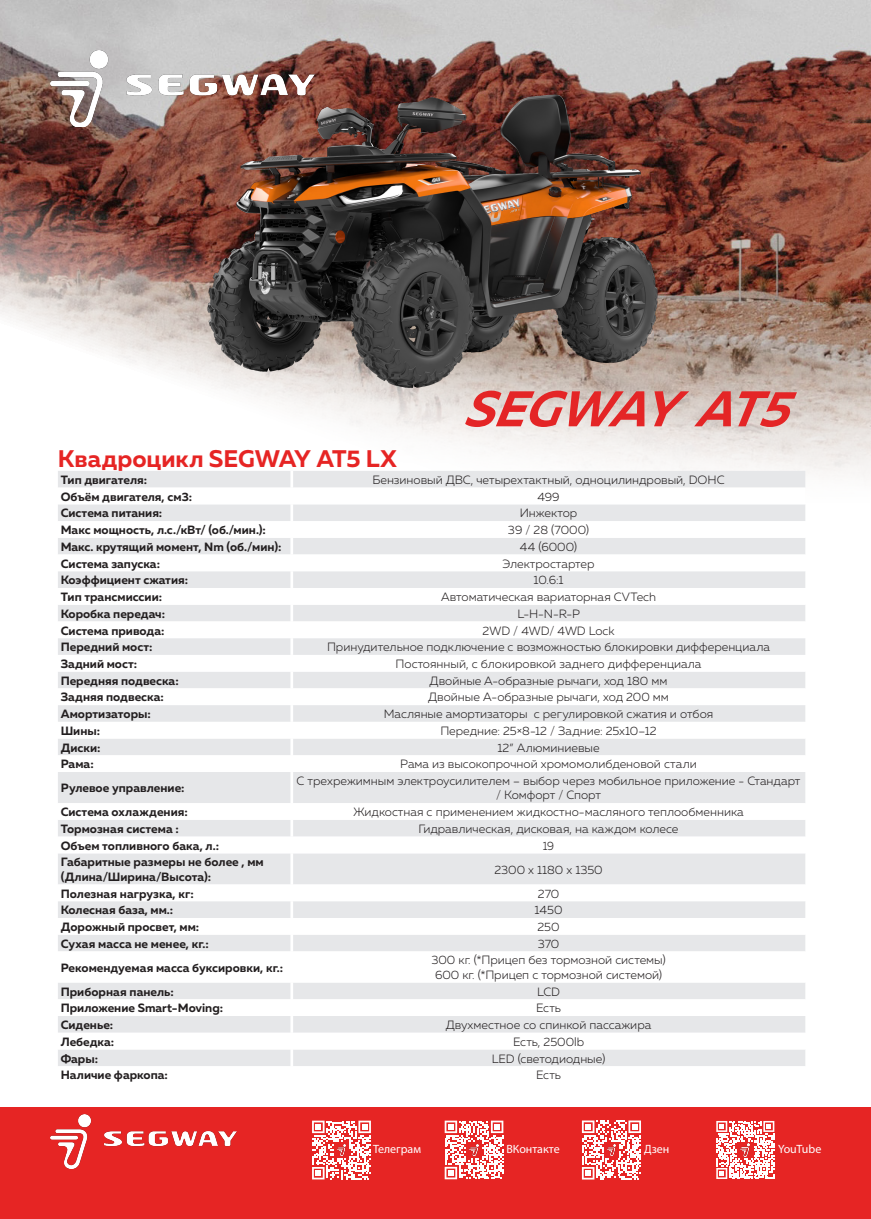
<style>
.page{position:relative;width:871px;height:1219px;background:#fff}
.page>*{position:absolute;margin:0;border:0;box-sizing:border-box;transform-origin:0 0}
.t1{font:italic 700 50px "Muller";color:#e42526}
.t2{font:700 24px "Muller";letter-spacing:-.005em;color:#e62524}
.t3{font:300 12px/14.4px "Muller";color:#231f20;text-align:center}
.t4{font:700 12px/14.4px "Muller";color:#231f20}
.t5{font:12px "Myriad Pro";color:#fff}
.t6{font:300 12px "Muller";color:#231f20;scale:.93 1}
</style>
<div class="page">
<div style="left:0;top:1107px;width:870px;height:112px;background:#e62524"></div>
<svg style="left:312px;top:1121px;width:59px;height:58px"></svg>
<svg style="left:716px;top:1121px;width:58px;height:58px"></svg>
<svg style="left:444px;top:1121px;width:59px;height:58px"></svg>
<svg style="left:581px;top:1120px;width:60px;height:60px"></svg>
<img style="left:50px;top:1115px;width:186px;height:54px">
<img style="left:0;top:0;width:870px;height:487px">
<div style="left:58px;top:471px;width:747px;height:17px;background:#e6e7e9"></div>
<svg style="left:58px;top:504px;width:747px;height:562px;fill:#e9eaec"></svg>
<hr style="left:290px;top:471px;width:3px;height:17px;background:#fff">
<hr style="left:290px;top:504px;width:3px;height:17px;background:#fff">
<hr style="left:290px;top:521px;width:3px;height:17px;background:#fff">
<hr style="left:290px;top:538px;width:3px;height:16px;background:#fff">
<hr style="left:290px;top:554px;width:3px;height:17px;background:#fff">
<hr style="left:290px;top:571px;width:3px;height:17px;background:#fff">
<hr style="left:290px;top:588px;width:3px;height:17px;background:#fff">
<hr style="left:290px;top:605px;width:3px;height:16px;background:#fff">
<hr style="left:290px;top:621px;width:3px;height:17px;background:#fff">
<hr style="left:290px;top:638px;width:3px;height:17px;background:#fff">
<hr style="left:290px;top:655px;width:3px;height:17px;background:#fff">
<hr style="left:290px;top:672px;width:3px;height:16px;background:#fff">
<hr style="left:290px;top:688px;width:3px;height:17px;background:#fff">
<hr style="left:290px;top:705px;width:3px;height:17px;background:#fff">
<hr style="left:290px;top:722px;width:3px;height:17px;background:#fff">
<hr style="left:290px;top:739px;width:3px;height:16px;background:#fff">
<hr style="left:290px;top:755px;width:3px;height:17px;background:#fff">
<hr style="left:290px;top:772px;width:3px;height:31px;background:#fff">
<hr style="left:290px;top:803px;width:3px;height:17px;background:#fff">
<hr style="left:290px;top:820px;width:3px;height:17px;background:#fff">
<hr style="left:290px;top:837px;width:3px;height:16px;background:#fff">
<hr style="left:290px;top:853px;width:3px;height:31px;background:#fff">
<hr style="left:290px;top:884px;width:3px;height:17px;background:#fff">
<hr style="left:290px;top:901px;width:3px;height:17px;background:#fff">
<hr style="left:290px;top:918px;width:3px;height:17px;background:#fff">
<hr style="left:290px;top:935px;width:3px;height:16px;background:#fff">
<hr style="left:290px;top:951px;width:3px;height:31px;background:#fff">
<hr style="left:290px;top:982px;width:3px;height:17px;background:#fff">
<hr style="left:290px;top:999px;width:3px;height:17px;background:#fff">
<hr style="left:290px;top:1016px;width:3px;height:17px;background:#fff">
<hr style="left:290px;top:1033px;width:3px;height:16px;background:#fff">
<hr style="left:290px;top:1049px;width:3px;height:17px;background:#fff">
<img style="left:50px;top:50px;width:265px;height:77px">
<img style="left:202px;top:83px;width:467px;height:313px">
<p class="t1" style="left:461px;top:378px;width:351px">SEGWAYAT5</p>
<p class="t2" style="left:58px;top:443px;width:340px">Квадроцикл SEGWAY AT5 LX</p>
<p class="t4" style="left:61px;top:472px;width:88px">Тип двигателя:</p>
<p class="t3" style="left:372px;top:472px;width:353px">Бензиновый ДВС, четырехтактный, одноцилиндровый, DOHC</p>
<p class="t4" style="left:61px;top:489px;width:133px">Объём двигателя, см3:</p>
<p class="t3" style="left:537px;top:489px;width:24px">499</p>
<p class="t4" style="left:61px;top:506px;width:103px">Система питания:</p>
<p class="t3" style="left:519px;top:506px;width:59px">Инжектор</p>
<p class="t4" style="left:61px;top:523px;width:206px">Макс мощность, л.с./кВт/ (об./мин.):</p>
<p class="t3" style="left:508px;top:523px;width:83px">39 / 28 (7000)</p>
<p class="t4" style="left:61px;top:539px;width:222px">Макс. крутящий момент, Nm (об./мин):</p>
<p class="t3" style="left:520px;top:539px;width:59px">44 (6000)</p>
<p class="t4" style="left:61px;top:556px;width:101px">Система запуска:</p>
<p class="t3" style="left:502px;top:556px;width:93px">Электростартер</p>
<p class="t4" style="left:61px;top:573px;width:129px">Коэффициент сжатия:</p>
<p class="t3" style="left:533px;top:573px;width:32px">10.6:1</p>
<p class="t4" style="left:61px;top:590px;width:103px">Тип трансмиссии:</p>
<p class="t3" style="left:441px;top:590px;width:216px">Автоматическая вариаторная CVTech</p>
<p class="t4" style="left:61px;top:606px;width:106px">Коробка передач:</p>
<p class="t3" style="left:517px;top:606px;width:64px">L-H-N-R-P</p>
<p class="t4" style="left:61px;top:623px;width:105px">Система привода:</p>
<p class="t3" style="left:482px;top:623px;width:133px">2WD / 4WD/ 4WD Lock</p>
<p class="t4" style="left:61px;top:640px;width:93px">Передний мост:</p>
<p class="t3" style="left:327px;top:640px;width:444px">Принудительное подключение с возможностью блокировки дифференциала</p>
<p class="t4" style="left:61px;top:657px;width:78px">Задний мост:</p>
<p class="t3" style="left:395px;top:656px;width:307px">Постоянный, с блокировкой заднего дифференциала</p>
<p class="t4" style="left:61px;top:673px;width:119px">Передняя подвеска:</p>
<p class="t3" style="left:429px;top:673px;width:239px">Двойные A-образные рычаги, ход 180 мм</p>
<p class="t4" style="left:61px;top:690px;width:105px">Задняя подвеска:</p>
<p class="t3" style="left:428px;top:690px;width:242px">Двойные A-образные рычаги, ход 200 мм</p>
<p class="t4" style="left:61px;top:707px;width:92px">Амортизаторы:</p>
<p class="t3" style="left:384px;top:707px;width:331px">Масляные амортизаторы с регулировкой сжатия и отбоя</p>
<p class="t4" style="left:61px;top:723px;width:41px">Шины:</p>
<p class="t3" style="left:440px;top:723px;width:218px">Передние: 25×8-12 / Задние: 25x10–12</p>
<p class="t4" style="left:61px;top:740px;width:41px">Диски:</p>
<p class="t3" style="left:497px;top:740px;width:104px">12” Алюминиевые</p>
<p class="t4" style="left:61px;top:757px;width:35px">Рама:</p>
<p class="t3" style="left:400px;top:757px;width:298px">Рама из высокопрочной хромомолибденовой стали</p>
<p class="t4" style="left:61px;top:781px;width:125px">Рулевое управление:</p>
<p class="t3" style="left:296px;top:774px;width:505px">С трехрежимным электроусилителем – выбор через мобильное приложение - Стандарт / Комфорт / Спорт</p>
<p class="t4" style="left:61px;top:805px;width:128px">Система охлаждения:</p>
<p class="t3" style="left:353px;top:805px;width:392px">Жидкостная с применением жидкостно-масляного теплообменника</p>
<p class="t4" style="left:61px;top:821px;width:120px">Тормозная система :</p>
<p class="t3" style="left:418px;top:821px;width:261px">Гидравлическая, дисковая, на каждом колесе</p>
<p class="t4" style="left:61px;top:838px;width:160px">Объем топливного бака, л.:</p>
<p class="t6" style="left:542px;top:838px;width:14px">19</p>
<p class="t4" style="left:61px;top:855px;width:204px">Габаритные размеры не более , мм (Длина/Ширина/Высота):</p>
<p class="t3" style="left:494px;top:862px;width:110px">2300 x 1180 x 1350</p>
<p class="t4" style="left:61px;top:886px;width:134px">Полезная нагрузка, кг:</p>
<p class="t3" style="left:538px;top:886px;width:23px">270</p>
<p class="t4" style="left:61px;top:903px;width:114px">Колесная база, мм.:</p>
<p class="t3" style="left:534px;top:903px;width:30px">1450</p>
<p class="t4" style="left:61px;top:920px;width:140px">Дорожный просвет, мм:</p>
<p class="t3" style="left:537px;top:919px;width:23px">250</p>
<p class="t4" style="left:61px;top:936px;width:150px">Сухая масса не менее, кг.:</p>
<p class="t3" style="left:537px;top:936px;width:23px">370</p>
<p class="t4" style="left:61px;top:960px;width:224px">Рекомендуемая масса буксировки, кг.:</p>
<p class="t3" style="left:431px;top:953px;width:236px">300 кг. (*Прицеп без тормозной системы)</p>
<p class="t3" style="left:435px;top:967px;width:228px">600 кг. (*Прицеп с тормозной системой)</p>
<p class="t4" style="left:61px;top:984px;width:114px">Приборная панель:</p>
<p class="t3" style="left:537px;top:984px;width:24px">LCD</p>
<p class="t4" style="left:61px;top:1001px;width:164px">Приложение Smart-Moving:</p>
<p class="t3" style="left:536px;top:1001px;width:26px">Есть</p>
<p class="t4" style="left:61px;top:1018px;width:54px">Сиденье:</p>
<p class="t3" style="left:445px;top:1018px;width:207px">Двухместное со спинкой пассажира</p>
<p class="t4" style="left:61px;top:1034px;width:55px">Лебедка:</p>
<p class="t3" style="left:513px;top:1034px;width:73px">Есть, 2500lb</p>
<p class="t4" style="left:61px;top:1051px;width:39px">Фары:</p>
<p class="t3" style="left:491px;top:1051px;width:115px">LED (светодиодные)</p>
<p class="t4" style="left:61px;top:1068px;width:109px">Наличие фаркопа:</p>
<p class="t3" style="left:536px;top:1068px;width:26px">Есть</p>
<p class="t5" style="left:373px;top:1142px;width:49px">Телеграм</p>
<p class="t5" style="left:506px;top:1142px;width:55px">ВКонтакте</p>
<p class="t5" style="left:643px;top:1142px;width:27px">Дзен</p>
<p class="t5" style="left:777px;top:1142px;width:45px">YouTube</p>
</div>
